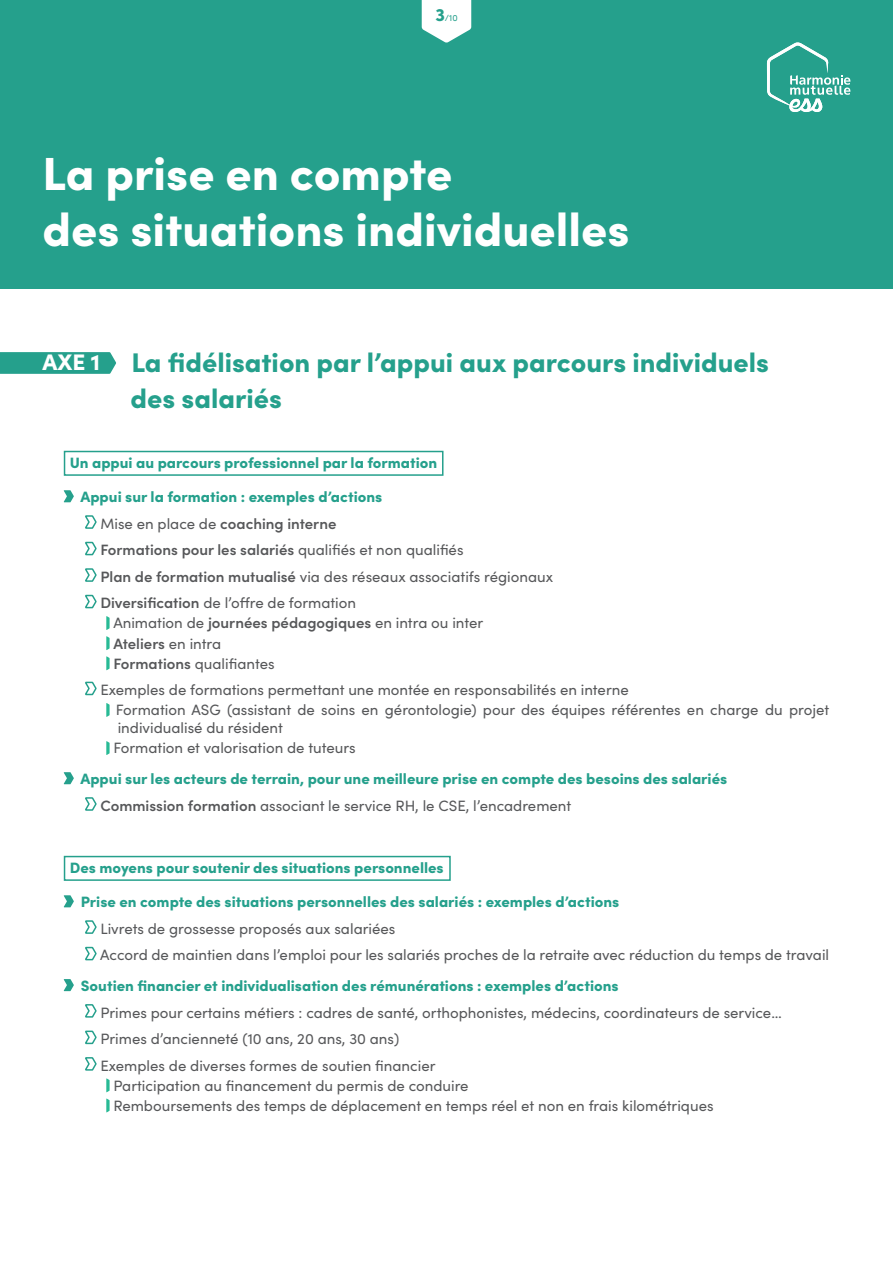
<style>
.page{position:relative;width:893px;height:1263px;background:#fff}
.page>*{position:absolute;margin:0;border:0;box-sizing:border-box;transform-origin:0 0}
.t1{font:900 46.5px "Sofia Pro";color:#fff}
.t2{font:900 27px "Sofia Pro";color:#25a08c}
.t3{font:15px/18px "Sofia Pro";color:#57585a}
.Paragraphe{font:900 15px "Sofia Pro";color:#25a08c}
.t4{font:600 15px "Sofia Pro";color:#57585a}
.t5{font:9px "Sofia Pro";color:#25a08c}
.s1{font-weight:900;font-size:18px}
.s2{font-size:22.5px;color:#fff}
.s3{font-weight:400}
.s4{font-weight:600}
</style>
<div class="page">
<div style="left:0;top:0;width:893px;height:288px;background:#25a08c"></div>
<svg style="left:767px;top:43px;width:83px;height:69px"></svg>
<svg style="left:422px;top:0;width:49px;height:43px"></svg>
<div style="left:64px;top:451px;width:379px;height:25px;border:2px solid #25a08c"></div>
<svg style="left:0;top:288px;width:116px;height:429px"></svg>
<svg style="left:106px;top:741px;width:4px;height:14px"></svg>
<svg style="left:64px;top:772px;width:10px;height:12px"></svg>
<svg style="left:85px;top:797px;width:12px;height:14px"></svg>
<div style="left:64px;top:856px;width:387px;height:25px;border:2px solid #25a08c"></div>
<svg style="left:64px;top:895px;width:10px;height:12px"></svg>
<svg style="left:85px;top:920px;width:12px;height:14px"></svg>
<svg style="left:85px;top:946px;width:12px;height:15px"></svg>
<svg style="left:64px;top:979px;width:10px;height:12px"></svg>
<svg style="left:85px;top:1004px;width:12px;height:14px"></svg>
<svg style="left:85px;top:1030px;width:12px;height:15px"></svg>
<svg style="left:85px;top:1057px;width:12px;height:14px"></svg>
<svg style="left:106px;top:1078px;width:4px;height:14px"></svg>
<svg style="left:106px;top:1098px;width:4px;height:14px"></svg>
<p class="t5" style="left:435px;top:11px;width:24px"><span class="s1">3</span>/10</p>
<p class="t1" style="left:43px;top:137px;width:411px">La prise en compte</p>
<p class="t1" style="left:43px;top:193px;width:589px">des situations individuelles</p>
<p class="t2" style="left:43px;top:341px;width:728px"><span class="s2">AXE 1</span> La fidélisation par l’appui aux parcours individuels</p>
<p class="t2" style="left:131px;top:377px;width:153px">des salariés</p>
<p class="Paragraphe" style="left:70px;top:451px;width:369px">Un appui au parcours professionnel par la formation</p>
<p class="Paragraphe" style="left:80px;top:485px;width:303px">Appui sur la formation : exemples d’actions</p>
<p class="t4" style="left:100px;top:512px;width:238px"><span class="s3">Mise en place de</span> coaching interne</p>
<p class="t4" style="left:100px;top:539px;width:365px">Formations pour les salariés <span class="s3">qualifiés et non qualifiés</span></p>
<p class="t3" style="left:100px;top:567px;width:454px"><span class="s4">Plan de formation mutualisé</span> via des réseaux associatifs régionaux</p>
<p class="t3" style="left:100px;top:593px;width:257px"><span class="s4">Diversification</span> de l’offre de formation</p>
<p class="t3" style="left:113px;top:613px;width:371px">Animation de <span class="s4">journées pédagogiques</span> en intra ou inter</p>
<p class="t4" style="left:113px;top:632px;width:109px">Ateliers <span class="s3">en intra</span></p>
<p class="t3" style="left:113px;top:654px;width:163px"><span class="s4">Formations</span> qualifiantes</p>
<p class="t3" style="left:100px;top:680px;width:530px">Exemples de formations permettant une montée en responsabilités en interne</p>
<p class="t3" style="left:116px;top:700px;width:715px">Formation ASG (assistant de soins en gérontologie) pour des équipes référentes en charge du projet individualisé du résident</p>
<p class="t3" style="left:113px;top:738px;width:244px">Formation et valorisation de tuteurs</p>
<p class="Paragraphe" style="left:80px;top:767px;width:648px">Appui sur les acteurs de terrain, pour une meilleure prise en compte des besoins des salariés</p>
<p class="t3" style="left:100px;top:796px;width:472px"><span class="s4">Commission formation</span> associant le service RH, le CSE, l’encadrement</p>
<p class="Paragraphe" style="left:70px;top:856px;width:375px">Des moyens pour soutenir des situations personnelles</p>
<p class="Paragraphe" style="left:81px;top:890px;width:540px">Prise en compte des situations personnelles des salariés : exemples d’actions</p>
<p class="t3" style="left:100px;top:919px;width:297px">Livrets de grossesse proposés aux salariées</p>
<p class="t3" style="left:100px;top:945px;width:730px">Accord de maintien dans l’emploi pour les salariés proches de la retraite avec réduction du temps de travail</p>
<p class="Paragraphe" style="left:81px;top:974px;width:539px">Soutien financier et individualisation des rémunérations : exemples d’actions</p>
<p class="t3" style="left:100px;top:1002px;width:683px">Primes pour certains métiers : cadres de santé, orthophonistes, médecins, coordinateurs de service…</p>
<p class="t3" style="left:100px;top:1029px;width:300px">Primes d’ancienneté (10 ans, 20 ans, 30 ans)</p>
<p class="t3" style="left:100px;top:1055px;width:337px">Exemples de diverses formes de soutien financier</p>
<p class="t3" style="left:113px;top:1076px;width:357px">Participation au financement du permis de conduire</p>
<p class="t3" style="left:113px;top:1096px;width:602px">Remboursements des temps de déplacement en temps réel et non en frais kilométriques</p>
</div>
